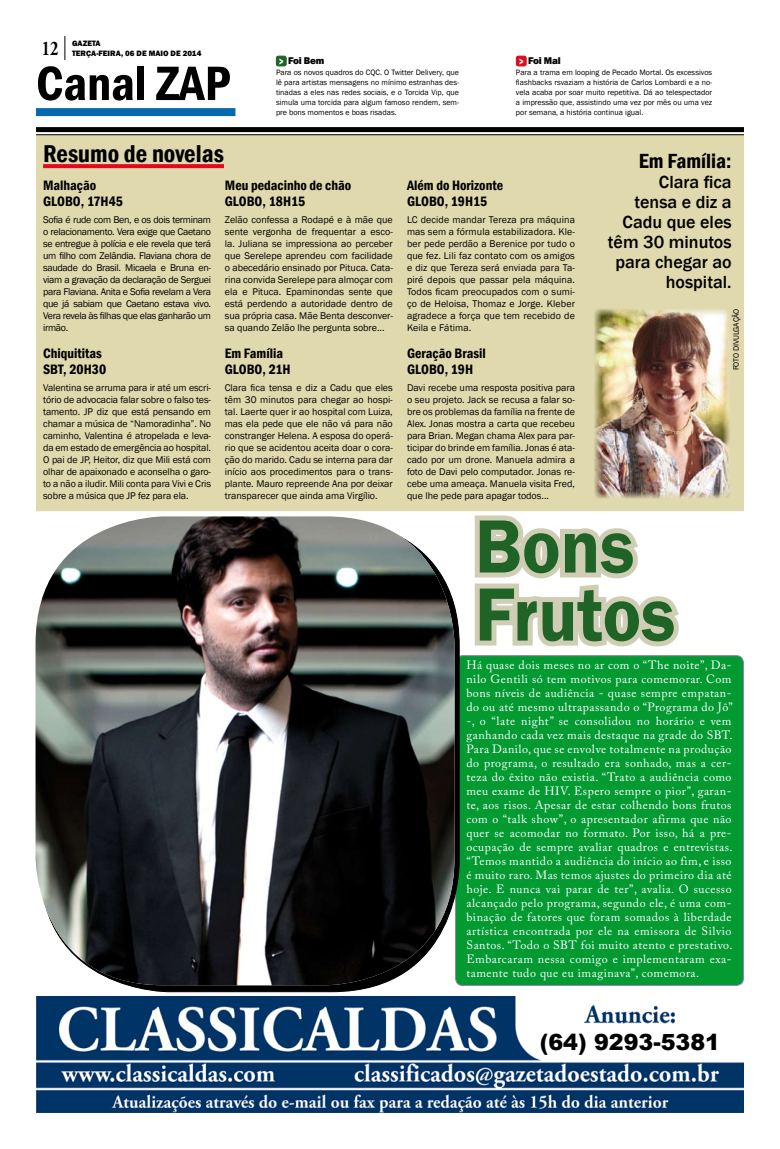
<style>
.page{position:relative;width:780px;height:1149px;background:#fff}
.page>*{position:absolute;margin:0;border:0;box-sizing:border-box;transform-origin:0 0}
.t1{font:600 78px/68px "Franklin Gothic";color:#1f6327;scale:.93 1}
.t2{font:600 condensed 50px "Franklin Gothic";color:#000}
.t3{font:600 condensed 25px "Franklin Gothic";color:#000}
.t4{font:900 22.2px "Arial";color:#000}
.t5{font:600 condensed 21px "Franklin Gothic";color:#000}
.t6{font:700 20.8px "Adobe Garamond Pro";color:#000;scale:.77 1}
.t7{font:500 18px/20px "Franklin Gothic";color:#000;text-align:right}
.t8{font:600 condensed 14px/16px "Franklin Gothic";color:#000}
.t9{font:12px/14px "Adobe Caslon Pro";letter-spacing:.04em;color:#fff;text-align:justify}
.t10{font:10px/12px "Franklin Gothic";color:#000;text-align:justify}
.t11{font:800 10px "Franklin Gothic";letter-spacing:-.02em;color:#000}
.t12{font:8px/10px "Franklin Gothic";color:#000;text-align:justify}
.t13{font:800 8px/10px "Franklin Gothic";color:#000}
.s1{font-family:"Arial";font-weight:900;color:#fff}
</style>
<div class="page">
<div style="left:36px;top:134px;width:708px;height:377px;background:#e0d9ae;border:1px solid #e0d9ae"></div>
<svg style="left:43px;top:164px;width:181px;height:4px"></svg>
<img style="left:604px;top:318px;width:115px;height:169px">
<svg style="left:604px;top:487px;width:115px;height:12px"></svg>
<svg style="left:594px;top:318px;width:10px;height:181px"></svg>
<svg style="left:719px;top:318px;width:11px;height:180px"></svg>
<svg style="left:594px;top:309px;width:134px;height:9px"></svg>
<svg style="left:64px;top:36px;width:1px;height:24px"></svg>
<div style="left:36px;top:108px;width:199px;height:8px;background:#0769ae"></div>
<div style="left:276px;top:56px;width:10px;height:10px;background:#1f6327;border-radius:2px"></div>
<div style="left:276px;top:56px;width:10px;height:10px;border:1px solid #1f6327;border-radius:2px"></div>
<div style="left:516px;top:56px;width:10px;height:10px;background:#e0091d;border-radius:2px"></div>
<div style="left:516px;top:56px;width:10px;height:10px;border:1px solid #e0091d;border-radius:2px"></div>
<div style="left:36px;top:127px;width:708px;height:5px;background:#000"></div>
<hr style="left:36px;top:134px;width:708px;height:1px;background:#000">
<img style="left:36px;top:996px;width:708px;height:116px">
<svg style="left:469px;top:509px;width:217px;height:138px"></svg>
<div style="left:455px;top:655px;width:288px;height:330px;background:#029a31;border-radius:7px"></div>
<div style="left:455px;top:655px;width:289px;height:330px;border:1px solid #9086ba;border-radius:7px"></div>
<img style="left:36px;top:516px;width:418px;height:468px">
<h3 class="t6" style="left:42px;top:36px;width:23px">12</h3>
<p class="t13" style="left:72px;top:38px;width:131px">GAZETA<br>TERÇA-FEIRA, 06 DE MAIO DE 2014</p>
<h2 class="t2" style="left:36px;top:50px;width:196px">Canal ZAP</h2>
<p class="t12" style="left:276px;top:67px;width:185px">Para os novos quadros do CQC. O Twitter Delivery, que lê para artistas mensagens no mínimo estranhas des&shy;tinadas a eles nas redes sociais, e o Torcida Vip, que simula uma torcida para algum famoso rendem, sem&shy;pre bons momentos e boas risadas.</p>
<p class="t11" style="left:279px;top:55px;width:47px"><span class="s1">&gt;</span> Foi Bem</p>
<p class="t11" style="left:519px;top:55px;width:43px"><span class="s1">&gt;</span> Foi Mal</p>
<p class="t12" style="left:516px;top:67px;width:198px">Para a trama em looping de Pecado Mortal. Os excessivos flashbacks rsvaziam a história de Carlos Lombardi e a no&shy;vela acaba por soar muito repetitiva. Dá ao telespectador a impressão que, assistindo uma vez por mês ou uma vez por semana, a história continua igual.</p>
<h3 class="t3" style="left:43px;top:136px;width:182px">Resumo de novelas</h3>
<h3 class="t8" style="left:43px;top:177px;width:81px">Malhação<br>GLOBO, 17H45</h3>
<p class="t10" style="left:43px;top:214px;width:169px">Sofia é rude com Ben, e os dois terminam o relacionamento. Vera exige que Caetano se entregue à polícia e ele revela que terá um filho com Zelândia. Flaviana chora de saudade do Brasil. Micaela e Bruna en&shy;viam a gravação da declaração de Serguei para Flaviana. Anita e Sofia revelam a Vera que já sabiam que Caetano estava vivo.<br>Vera revela às filhas que elas ganharão um irmão.</p>
<h3 class="t8" style="left:43px;top:345px;width:65px">Chiquititas<br>SBT, 20H30</h3>
<p class="t10" style="left:43px;top:382px;width:169px">Valentina se arruma para ir até um escri&shy;tório de advocacia falar sobre o falso tes&shy;tamento. JP diz que está pensando em chamar a música de “Namoradinha”. No caminho, Valentina é atropelada e leva&shy;da em estado de emergência ao hospital.<br>O pai de JP, Heitor, diz que Mili está com olhar de apaixonado e aconselha o garo&shy;to a não a iludir. Mili conta para Vivi e Cris sobre a música que JP fez para ela.</p>
<h3 class="t8" style="left:225px;top:177px;width:128px">Meu pedacinho de chão<br>GLOBO, 18H15</h3>
<p class="t10" style="left:225px;top:214px;width:169px">Zelão confessa a Rodapé e à mãe que sente vergonha de frequentar a esco&shy;la. Juliana se impressiona ao perceber que Serelepe aprendeu com facilidade o abecedário ensinado por Pituca. Cata&shy;rina convida Serelepe para almoçar com ela e Pituca. Epaminondas sente que está perdendo a autoridade dentro de sua própria casa. Mãe Benta desconver&shy;sa quando Zelão lhe pergunta sobre...</p>
<h3 class="t8" style="left:225px;top:345px;width:67px">Em Família<br>GLOBO, 21H</h3>
<p class="t10" style="left:225px;top:382px;width:169px">Clara fica tensa e diz a Cadu que eles têm 30 minutos para chegar ao hospi&shy;tal. Laerte quer ir ao hospital com Luiza, mas ela pede que ele não vá para não constranger Helena. A esposa do operá&shy;rio que se acidentou aceita doar o cora&shy;ção do marido. Cadu se interna para dar início aos procedimentos para o trans&shy;plante. Mauro repreende Ana por deixar transparecer que ainda ama Virgílio.</p>
<h3 class="t8" style="left:407px;top:177px;width:98px">Além do Horizonte<br>GLOBO, 19H15</h3>
<p class="t10" style="left:407px;top:214px;width:169px">LC decide mandar Tereza pra máquina mas sem a fórmula estabilizadora. Kle&shy;ber pede perdão a Berenice por tudo o que fez. Lili faz contato com os amigos e diz que Tereza será enviada para Ta&shy;piré depois que passar pela máquina.<br>Todos ficam preocupados com o sumi&shy;ço de Heloisa, Thomaz e Jorge. Kleber agradece a força que tem recebido de Keila e Fátima.</p>
<h3 class="t8" style="left:407px;top:345px;width:80px">Geração Brasil<br>GLOBO, 19H</h3>
<p class="t10" style="left:407px;top:382px;width:169px">Davi recebe uma resposta positiva para o seu projeto. Jack se recusa a falar so&shy;bre os problemas da família na frente de Alex. Jonas mostra a carta que recebeu para Brian. Megan chama Alex para par&shy;ticipar do brinde em família. Jonas é ata&shy;cado por um drone. Manuela admira a foto de Davi pelo computador. Jonas re&shy;cebe uma ameaça. Manuela visita Fred, que lhe pede para apagar todos...</p>
<h3 class="t5" style="left:638px;top:147px;width:94px">Em Família:</h3>
<h3 class="t7" style="left:607px;top:172px;width:125px">Clara fica<br>tensa e diz a<br>Cadu que eles têm 30 minutos para chegar ao hospital.</h3>
<p class="t12" style="left:731px;top:370px;width:62px;rotate:-90deg">foto divulgação</p>
<h1 class="t1" style="left:475px;top:513px;width:217px">Bons<br>Frutos</h1>
<p class="t9" style="left:466px;top:657px;width:268px">Há quase dois meses no ar com o “The noite”, Da&shy;nilo Gentili só tem motivos para comemorar. Com bons níveis de audiência - quase sempre empatan&shy;do ou até mesmo ultrapassando o “Programa do Jô” -, o “late night” se consolidou no horário e vem ganhando cada vez mais destaque na grade do SBT.<br>Para Danilo, que se envolve totalmente na produção do programa, o resultado era sonhado, mas a cer&shy;teza do êxito não existia. “Trato a audiência como meu exame de HIV. Espero sempre o pior”, garan&shy;te, aos risos. Apesar de estar colhendo bons frutos com o “talk show”, o apresentador afirma que não quer se acomodar no formato. Por isso, há a pre&shy;ocupação de sempre avaliar quadros e entrevistas. “Temos mantido a audiência do início ao fim, e isso é muito raro. Mas temos ajustes do primeiro dia até hoje. E nunca vai parar de ter”, avalia. O sucesso alcançado pelo programa, segundo ele, é uma com&shy;binação de fatores que foram somados à liberdade artística encontrada por ele na emissora de Silvio Santos. “Todo o SBT foi muito atento e prestativo.<br>Embarcaram nessa comigo e implementaram exa&shy;tamente tudo que eu imaginava”, comemora.</p>
<h3 class="t4" style="left:539px;top:1026px;width:182px">(64) 9293-5381</h3>
</div>
